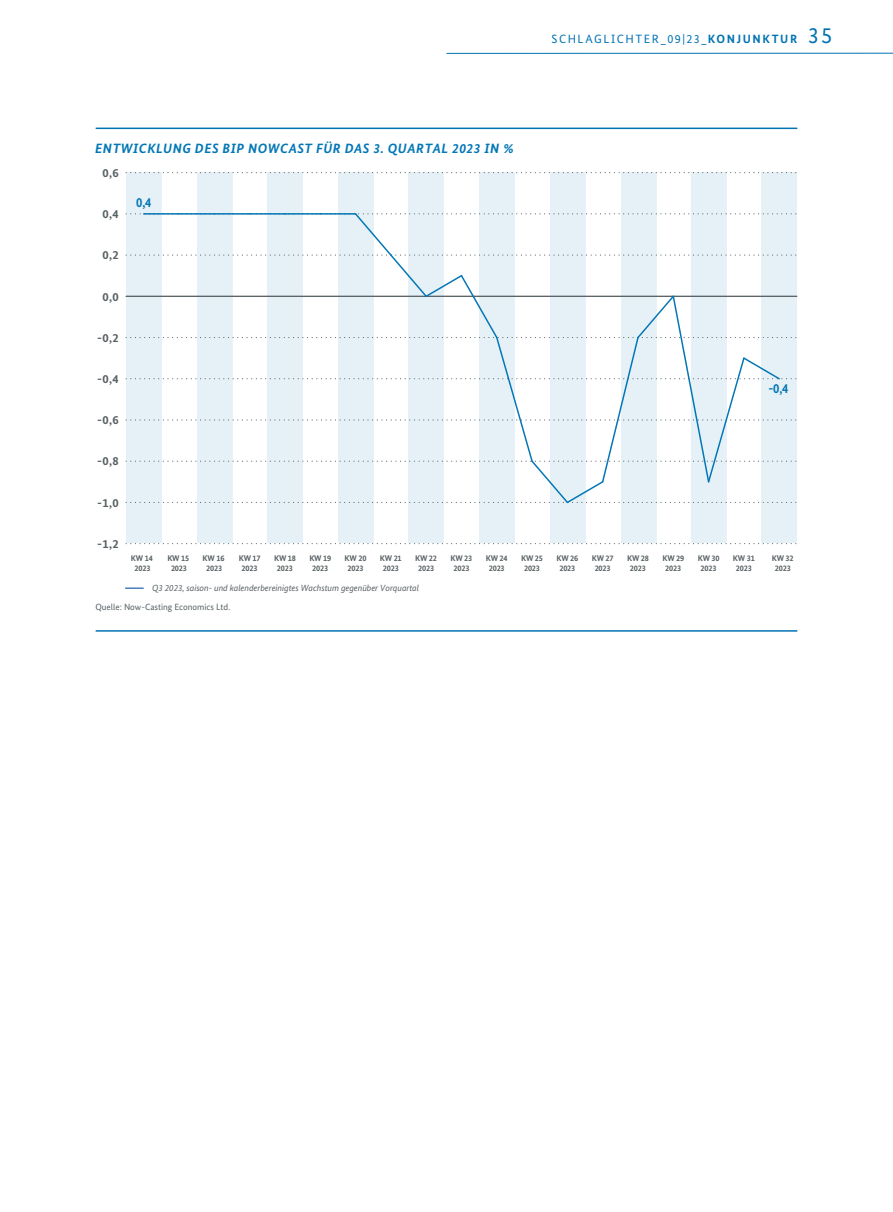
<style>
.page{position:relative;width:893px;height:1212px;background:#fff}
.page>*{position:absolute;margin:0;border:0;box-sizing:border-box;transform-origin:0 0}
.t1{font:italic 700 13.5px "Bundes Sans";letter-spacing:.04em;color:#0377b5}
.t2{font:700 13.5px "Bundes Sans";color:#0377b5;scale:.93 1}
.t3{font:700 12px "Bundes Sans";color:#576063;scale:1.05 1}
.t4{font:12px "Bundes Sans";letter-spacing:.13em;color:#0073b2}
.t5{font:italic 9px "Bundes Sans";letter-spacing:-.005em;color:#576063}
.t6{font:9px "Bundes Sans";color:#576063}
.t7{font:700 8.25px/9.9px "Bundes Sans";letter-spacing:-.02em;color:#576063;text-align:center}
.s1{font-weight:700}
.s2{font-size:22.5px}
</style>
<div class="page">
<hr style="left:446px;top:53px;width:447px;height:1px;background:#0073b2">
<div style="left:197px;top:172px;width:35px;height:371px;background:#e6f1f7"></div>
<div style="left:268px;top:172px;width:35px;height:371px;background:#e6f1f7"></div>
<div style="left:338px;top:172px;width:35px;height:371px;background:#e6f1f7"></div>
<div style="left:408px;top:172px;width:35px;height:371px;background:#e6f1f7"></div>
<div style="left:480px;top:172px;width:35px;height:371px;background:#e6f1f7"></div>
<div style="left:550px;top:172px;width:35px;height:371px;background:#e6f1f7"></div>
<div style="left:621px;top:172px;width:35px;height:371px;background:#e6f1f7"></div>
<div style="left:692px;top:172px;width:35px;height:371px;background:#e6f1f7"></div>
<div style="left:761px;top:172px;width:36px;height:371px;background:#e6f1f7"></div>
<div style="left:127px;top:172px;width:35px;height:371px;background:#e6f1f7"></div>
<svg style="left:126px;top:587px;width:17px;height:2px"></svg>
<svg style="left:126px;top:543px;width:671px;height:1px"></svg>
<svg style="left:126px;top:172px;width:671px;height:1px"></svg>
<svg style="left:126px;top:212px;width:671px;height:292px"></svg>
<hr style="left:96px;top:630px;width:701px;height:2px;background:#0073b2">
<hr style="left:96px;top:128px;width:701px;height:1px;background:#0073b2">
<h2 class="t4" style="left:551px;top:31px;width:282px">SCHLAGLICHTER_09|23_<span class="s1">KONJUNKTUR</span> <span class="s2">35</span></h2>
<h1 class="t1" style="left:95px;top:141px;width:420px">ENTWICKLUNG DES BIP NOWCAST FÜR DAS 3. QUARTAL 2023 IN %</h1>
<h2 class="t3" style="left:102px;top:165px;width:17px">0,6</h2>
<h2 class="t3" style="left:102px;top:207px;width:17px">0,4</h2>
<h2 class="t3" style="left:102px;top:248px;width:17px">0,2</h2>
<h2 class="t3" style="left:102px;top:289px;width:17px">0,0</h2>
<h2 class="t3" style="left:97px;top:330px;width:22px">-0,2</h2>
<h2 class="t3" style="left:97px;top:372px;width:22px">-0,4</h2>
<h2 class="t3" style="left:97px;top:413px;width:22px">-0,6</h2>
<h1 class="t2" style="left:136px;top:195px;width:18px">0,4</h1>
<h2 class="t3" style="left:97px;top:454px;width:22px">-0,8</h2>
<h2 class="t3" style="left:97px;top:495px;width:22px">-1,0</h2>
<h2 class="t3" style="left:97px;top:536px;width:22px">-1,2</h2>
<p class="t7" style="left:131px;top:553px;width:23px">KW 14<br>2023</p>
<p class="t7" style="left:167px;top:553px;width:23px">KW 15<br>2023</p>
<p class="t7" style="left:203px;top:553px;width:23px">KW 16<br>2023</p>
<p class="t7" style="left:239px;top:553px;width:23px">KW 17<br>2023</p>
<p class="t7" style="left:274px;top:553px;width:23px">KW 18<br>2023</p>
<p class="t7" style="left:309px;top:553px;width:23px">KW 19<br>2023</p>
<p class="t7" style="left:345px;top:553px;width:23px">KW 20<br>2023</p>
<p class="t7" style="left:380px;top:553px;width:23px">KW 21<br>2023</p>
<p class="t7" style="left:415px;top:553px;width:23px">KW 22<br>2023</p>
<p class="t5" style="left:152px;top:583px;width:268px">Q3 2023, saison- und kalenderbereinigtes Wachstum gegenüber Vorquartal</p>
<p class="t6" style="left:95px;top:602px;width:136px">Quelle: Now-Casting Economics Ltd.</p>
<p class="t7" style="left:451px;top:553px;width:23px">KW 23<br>2023</p>
<p class="t7" style="left:486px;top:553px;width:23px">KW 24<br>2023</p>
<p class="t7" style="left:521px;top:553px;width:23px">KW 25<br>2023</p>
<p class="t7" style="left:556px;top:553px;width:23px">KW 26<br>2023</p>
<p class="t7" style="left:592px;top:553px;width:23px">KW 27<br>2023</p>
<p class="t7" style="left:627px;top:553px;width:23px">KW 28<br>2023</p>
<p class="t7" style="left:662px;top:553px;width:23px">KW 29<br>2023</p>
<p class="t7" style="left:698px;top:553px;width:23px">KW 30<br>2023</p>
<p class="t7" style="left:733px;top:553px;width:23px">KW 31<br>2023</p>
<h1 class="t2" style="left:769px;top:380px;width:23px">-0,4</h1>
<p class="t7" style="left:772px;top:553px;width:23px">KW 32<br>2023</p>
</div>
